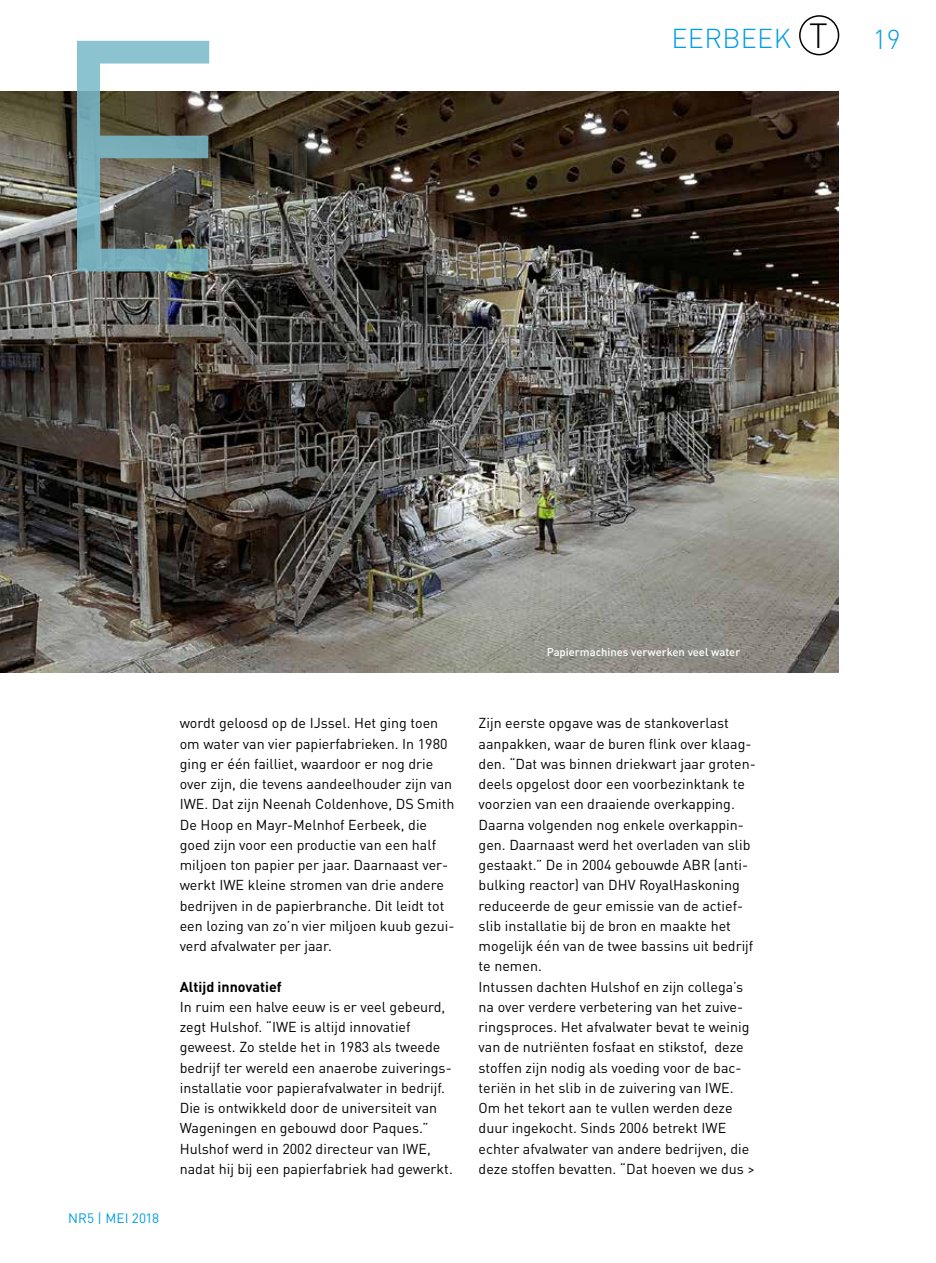
<style>
.page{position:relative;width:936px;height:1263px;background:#fff}
.page>*{position:absolute;margin:0;border:0;box-sizing:border-box;transform-origin:0 0}
.t1{font:321px "Century Gothic";color:#7abacb}
.t2{font:300 27px "DIN Pro";letter-spacing:.01em;color:#009ee3}
.t3{font:14.25px/20.2px "DIN Pro";color:#000}
.t4{font:700 14.25px "DIN Pro";color:#000}
.t5{font:13.5px "DIN Pro";letter-spacing:.01em;color:#009ee3}
.t6{font:500 11.25px "DIN Pro";color:#fff}
.s1{font-size:34.5px;color:#000}
</style>
<div class="page">
<img style="left:0;top:92px;width:838px;height:580px">
<div style="left:799px;top:15px;width:40px;height:40px;border:2px solid #000;border-radius:50%"></div>
<h1 class="t1" style="left:49px;top:-40px;width:174px">E</h1>
<h2 class="t2" style="left:671px;top:18px;width:157px">EERBEEK <span class="s1">T</span></h2>
<h2 class="t2" style="left:872px;top:18px;width:29px">19</h2>
<p class="t5" style="left:68px;top:1208px;width:92px">NR5 | MEI 2018</p>
<p class="t3" style="left:180px;top:712px;width:276px">wordt geloosd op de IJssel. Het ging toen om water van vier papierfabrieken. In 1980 ging er één failliet, waardoor er nog drie over zijn, die tevens aandeelhouder zijn van IWE. Dat zijn Neenah Coldenhove, DS Smith De Hoop en Mayr-Melnhof Eerbeek, die goed zijn voor een productie van een half miljoen ton papier per jaar. Daarnaast ver&shy;werkt IWE kleine stromen van drie andere bedrijven in de papierbranche. Dit leidt tot een lozing van zo’n vier miljoen kuub gezui&shy;verd afvalwater per jaar.</p>
<p class="t4" style="left:180px;top:975px;width:103px">Altijd innovatief</p>
<p class="t3" style="left:180px;top:995px;width:274px">In ruim een halve eeuw is er veel gebeurd, zegt Hulshof. “IWE is altijd innovatief geweest. Zo stelde het in 1983 als tweede bedrijf ter wereld een anaerobe zuiverings&shy;installatie voor papierafvalwater in bedrijf.<br>Die is ontwikkeld door de universiteit van Wageningen en gebouwd door Paques.” Hulshof werd in 2002 directeur van IWE, nadat hij bij een papierfabriek had gewerkt.</p>
<p class="t6" style="left:546px;top:643px;width:195px">Papiermachines verwerken veel water</p>
<p class="t3" style="left:478px;top:712px;width:278px">Zijn eerste opgave was de stankoverlast aanpakken, waar de buren flink over klaag&shy;den. “Dat was binnen driekwart jaar groten&shy;deels opgelost door een voorbezinktank te voorzien van een draaiende overkapping.<br>Daarna volgenden nog enkele overkappin&shy;gen. Daarnaast werd het overladen van slib gestaakt.” De in 2004 gebouwde ABR (anti&shy;bulking reactor) van DHV RoyalHaskoning reduceerde de geur emissie van de actief&shy;slib installatie bij de bron en maakte het mogelijk één van de twee bassins uit bedrijf te nemen.<br>Intussen dachten Hulshof en zijn collega’s na over verdere verbetering van het zuive&shy;ringsproces. Het afvalwater bevat te weinig van de nutriënten fosfaat en stikstof, deze stoffen zijn nodig als voeding voor de bac&shy;teriën in het slib in de zuivering van IWE.<br>Om het tekort aan te vullen werden deze duur ingekocht. Sinds 2006 betrekt IWE echter afvalwater van andere bedrijven, die deze stoffen bevatten. “Dat hoeven we dus &gt;</p>
</div>
